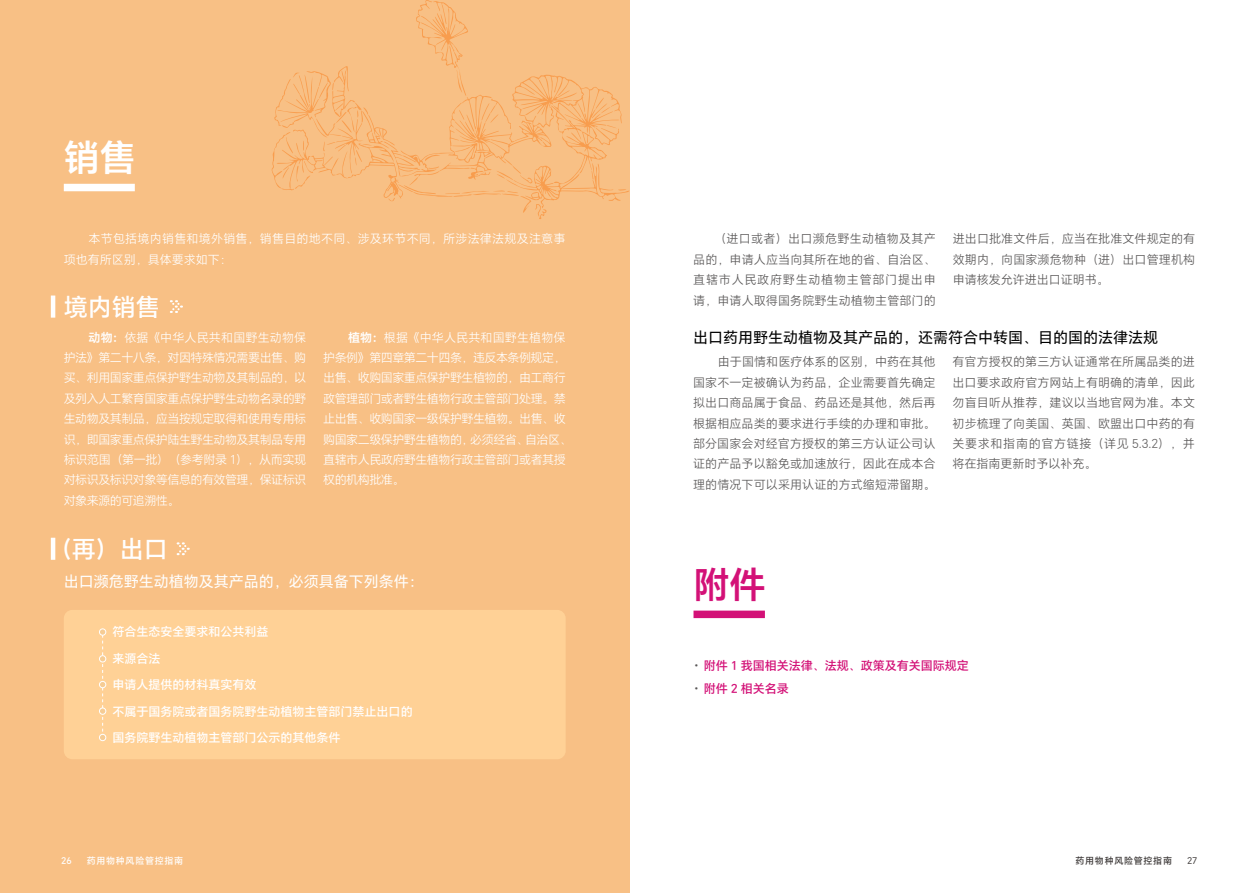
<style>
.page{position:relative;width:1259px;height:893px;background:#fff}
.page>*{position:absolute;margin:0;border:0;box-sizing:border-box;transform-origin:0 0}
.t1{font:600 36px "HONOR Sans CN";color:#fff}
.t2{font:600 36px "HONOR Sans CN";color:#d31177}
.t3{font:500 24px "HONOR Sans CN";color:#fff}
.t4{font:15px "HONOR Sans CN";color:#000}
.t5{font:15px "HONOR Sans CN";color:#fff}
.t6{font:300 12px/20.4px "HONOR Sans CN";letter-spacing:.01em;color:#595757;text-align:justify}
.t7{font:300 12px/20.4px "HONOR Sans CN";letter-spacing:-.04em;color:#fff;text-align:justify}
.t8{font:500 12px/26.4px "HONOR Sans CN";color:#fff}
.t9{font:300 12px/20.4px "HONOR Sans CN";letter-spacing:.02em;color:#fff}
.t10{font:500 12px/22.6px "HONOR Sans CN";color:#d31177}
.t11{font:500 9px "HONOR Sans CN";letter-spacing:.08em;color:#fff}
.t12{font:500 9px "HONOR Sans CN";letter-spacing:.08em;color:#3e3a39}
.t13{font:9px "HONOR Sans CN";color:#3e3a39}
.s1{font-weight:600}
.s2{font-weight:800;color:#595757}
</style>
<div class="page">
<div style="left:0;top:0;width:629px;height:893px;background:#f8c085"></div>
<div style="left:64px;top:610px;width:502px;height:149px;background:#ffd196;border-radius:9px"></div>
<div style="left:64px;top:184px;width:71px;height:7px;background:#fff"></div>
<svg style="left:271px;top:0;width:358px;height:219px"></svg>
<hr style="left:51px;top:295px;width:4px;height:23px;background:#fff">
<hr style="left:51px;top:538px;width:4px;height:22px;background:#fff">
<svg style="left:102px;top:636px;width:1px;height:98px"></svg>
<div style="left:99px;top:629px;width:7px;height:6px;background:#f6cc94;border-radius:50%"></div>
<div style="left:99px;top:628px;width:7px;height:8px;border:1px solid #fff;border-radius:50%"></div>
<div style="left:99px;top:656px;width:7px;height:6px;background:#f6cc94;border-radius:50%"></div>
<div style="left:99px;top:655px;width:7px;height:7px;border:1px solid #fff;border-radius:50%"></div>
<div style="left:99px;top:681px;width:7px;height:7px;background:#f6cc94;border-radius:50%"></div>
<div style="left:99px;top:681px;width:7px;height:7px;border:1px solid #fff;border-radius:50%"></div>
<div style="left:99px;top:708px;width:7px;height:6px;background:#f6cc94;border-radius:50%"></div>
<div style="left:99px;top:708px;width:7px;height:7px;border:1px solid #fff;border-radius:50%"></div>
<div style="left:99px;top:734px;width:7px;height:7px;background:#f6cc94;border-radius:50%"></div>
<div style="left:99px;top:734px;width:7px;height:7px;border:1px solid #fff;border-radius:50%"></div>
<svg style="left:170px;top:300px;width:13px;height:13px"></svg>
<svg style="left:176px;top:542px;width:13px;height:13px"></svg>
<div style="left:693px;top:611px;width:72px;height:7px;background:#d31177"></div>
<h1 class="t1" style="left:64px;top:141px;width:73px">销售</h1>
<p class="t9" style="left:64px;top:230px;width:503px;text-indent:25px">本节包括境内销售和境外销售，销售目的地不同、涉及环节不同，所涉法律法规及注意事项也有所区别，具体要求如下：</p>
<h2 class="t3" style="left:64px;top:295px;width:97px">境内销售</h2>
<p class="t7" style="left:64px;top:328px;width:244px;text-indent:25px"><span class="s1">动物：</span>依据《中华人民共和国野生动物保护法》第二十八条，对因特殊情况需要出售、购买、利用国家重点保护野生动物及其制品的，以及列入人工繁育国家重点保护野生动物名录的野生动物及其制品，应当按规定取得和使用专用标识，即国家重点保护陆生野生动物及其制品专用标识范围（第一批）（参考附录 1），从而实现对标识及标识对象等信息的有效管理，保证标识对象来源的可追溯性。</p>
<p class="t7" style="left:323px;top:328px;width:250px;text-align:left;text-indent:25px"><span class="s1">植物：</span>根据《中华人民共和国野生植物保护条例》第四章第二十四条，违反本条例规定，出售、收购国家重点保护野生植物的，由工商行政管理部门或者野生植物行政主管部门处理。禁止出售、收购国家一级保护野生植物。出售、收购国家二级保护野生植物的，必须经省、自治区、直辖市人民政府野生植物行政主管部门或者其授权的机构批准。</p>
<h2 class="t3" style="left:48px;top:538px;width:121px">（再）出口</h2>
<p class="t5" style="left:64px;top:574px;width:362px">出口濒危野生动植物及其产品的，必须具备下列条件：</p>
<p class="t8" style="left:113px;top:620px;width:157px">符合生态安全要求和公共利益</p>
<p class="t8" style="left:113px;top:646px;width:145px">来源合法<br>申请人提供的材料真实有效</p>
<p class="t8" style="left:113px;top:699px;width:301px">不属于国务院或者国务院野生动植物主管部门禁止出口的国务院野生动植物主管部门公示的其他条件</p>
<p class="t11" style="left:61px;top:856px;width:12px">26</p>
<p class="t11" style="left:87px;top:856px;width:98px">药用物种风险管控指南</p>
<p class="t6" style="left:693px;top:230px;width:244px;text-indent:21px">（进口或者）出口濒危野生动植物及其产品的，申请人应当向其所在地的省、自治区、直辖市人民政府野生动植物主管部门提出申请，申请人取得国务院野生动植物主管部门的</p>
<p class="t6" style="left:952px;top:230px;width:244px">进出口批准文件后，应当在批准文件规定的有效期内，向国家濒危物种（进）出口管理机构申请核发允许进出口证明书。</p>
<p class="t4" style="left:693px;top:330px;width:466px">出口药用野生动植物及其产品的，还需符合中转国、目的国的法律法规</p>
<p class="t6" style="left:693px;top:352px;width:244px;text-indent:25px">由于国情和医疗体系的区别，中药在其他国家不一定被确认为药品，企业需要首先确定拟出口商品属于食品、药品还是其他，然后再根据相应品类的要求进行手续的办理和审批。部分国家会对经官方授权的第三方认证公司认证的产品予以豁免或加速放行，因此在成本合理的情况下可以采用认证的方式缩短滞留期。</p>
<p class="t6" style="left:952px;top:352px;width:244px">有官方授权的第三方认证通常在所属品类的进出口要求政府官方网站上有明确的清单，因此勿盲目听从推荐，建议以当地官网为准。本文初步梳理了向美国、英国、欧盟出口中药的有关要求和指南的官方链接（详见 5.3.2），并将在指南更新时予以补充。</p>
<h1 class="t2" style="left:693px;top:568px;width:73px">附件</h1>
<p class="t10" style="left:693px;top:655px;width:277px"><span class="s2">·</span> 附件 1 我国相关法律、法规、政策及有关国际规定<span class="s2">·</span> 附件 2 相关名录</p>
<p class="t12" style="left:1075px;top:856px;width:98px">药用物种风险管控指南</p>
<p class="t13" style="left:1187px;top:856px;width:12px">27</p>
</div>
